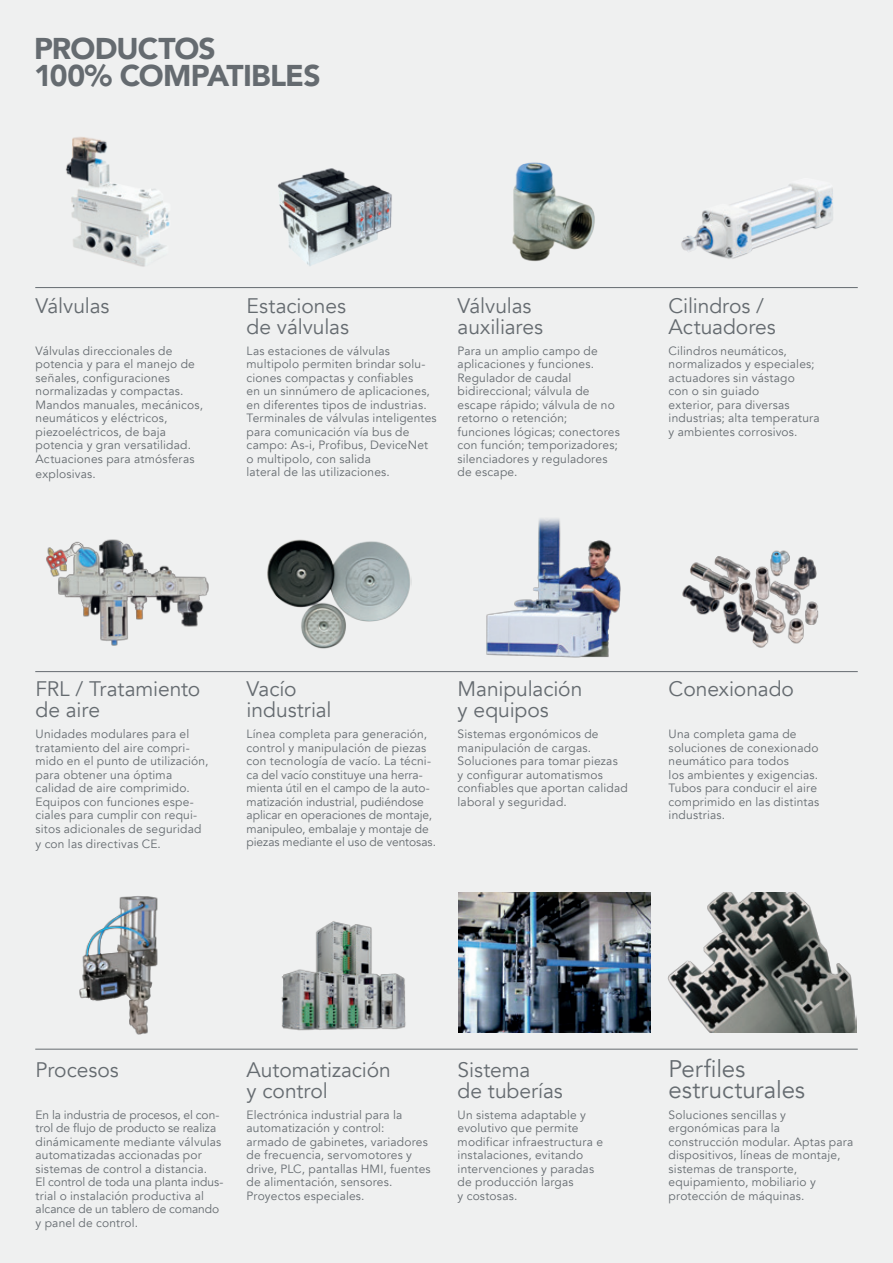
<style>
.page{position:relative;width:893px;height:1263px;background:#eff0f0}
.page>*{position:absolute;margin:0;border:0;box-sizing:border-box;transform-origin:0 0}
.t1{font:900 30px/27px "Avenir";letter-spacing:-.025em;color:#656b70}
.t2{font:24px/21px "Avenir";color:#656b70}
.t3{font:21px/21px "Avenir";letter-spacing:-.005em;color:#656b70}
.t4{font:12px/13.5px "Avenir";letter-spacing:.015em;color:#656b70}
</style>
<div class="page">
<img style="left:267px;top:539px;width:145px;height:110px">
<img style="left:682px;top:550px;width:137px;height:98px">
<img style="left:618px;top:184px;width:239px;height:105px">
<img style="left:277px;top:168px;width:115px;height:98px">
<img style="left:512px;top:162px;width:83px;height:100px">
<img style="left:271px;top:921px;width:145px;height:128px">
<img style="left:458px;top:892px;width:192px;height:141px">
<img style="left:667px;top:892px;width:190px;height:141px">
<img style="left:65px;top:137px;width:105px;height:130px">
<img style="left:46px;top:539px;width:163px;height:107px">
<img style="left:482px;top:518px;width:152px;height:155px">
<img style="left:79px;top:896px;width:79px;height:139px">
<hr style="left:35px;top:1049px;width:823px;height:1px;background:#656b70">
<hr style="left:35px;top:671px;width:823px;height:1px;background:#656b70">
<hr style="left:35px;top:287px;width:823px;height:1px;background:#656b70">
<h1 class="t1" style="left:34px;top:34px;width:288px">PRODUCTOS<br>100% COMPATIBLES</h1>
<h3 class="t3" style="left:36px;top:295px;width:75px">Válvulas</h3>
<p class="t4" style="left:36px;top:344px;width:169px">Válvulas direccionales de potencia y para el manejo de señales, configuraciones normalizadas y compactas.<br>Mandos manuales, mecánicos, neumáticos y eléctricos, piezoeléctricos, de baja potencia y gran versatilidad.<br>Actuaciones para atmósferas</p>
<p class="t4" style="left:36px;top:467px;width:62px">explosivas.</p>
<h3 class="t3" style="left:247px;top:295px;width:104px">Estaciones de válvulas</h3>
<p class="t4" style="left:247px;top:344px;width:192px">Las estaciones de válvulas multipolo permiten brindar solu&shy;ciones compactas y confiables<br>en un sinnúmero de aplicaciones, en diferentes tipos de industrias.<br>Terminales de válvulas inteligentes para comunicación vía bus de campo: As-i, Profibus, DeviceNet o multipolo, con salida<br>lateral de las utilizaciones.</p>
<h3 class="t3" style="left:458px;top:295px;width:87px">Válvulas auxiliares</h3>
<p class="t4" style="left:458px;top:344px;width:164px">Para un amplio campo de aplicaciones y funciones.<br>Regulador de caudal bidireccional; válvula de escape rápido; válvula de no retorno o retención; funciones lógicas; conectores con función; temporizadores; silenciadores y reguladores de escape.</p>
<h3 class="t3" style="left:669px;top:295px;width:109px">Cilindros /<br>Actuadores</h3>
<p class="t4" style="left:669px;top:344px;width:153px">Cilindros neumáticos, normalizados y especiales; actuadores sin vástago<br>con o sin guiado<br>exterior, para diversas industrias; alta temperatura y ambientes corrosivos.</p>
<h3 class="t3" style="left:36px;top:679px;width:166px">FRL / Tratamiento de aire</h3>
<p class="t4" style="left:36px;top:728px;width:174px">Unidades modulares para el tratamiento del aire compri&shy;mido en el punto de utilización, para obtener una óptima calidad de aire comprimido.<br>Equipos con funciones espe&shy;ciales para cumplir con requi&shy;sitos adicionales de seguridad</p>
<p class="t4" style="left:36px;top:837px;width:127px">y con las directivas CE.</p>
<h3 class="t3" style="left:247px;top:679px;width:87px">Vacío industrial</h3>
<p class="t4" style="left:247px;top:728px;width:191px">Línea completa para generación, control y manipulación de piezas con tecnología de vacío. La técni&shy;ca del vacío constituye una herra&shy;mienta útil en el campo de la auto&shy;matización industrial, pudiéndose aplicar en operaciones de montaje, manipuleo, embalaje y montaje de piezas mediante el uso de ventosas.</p>
<h3 class="t3" style="left:458px;top:679px;width:126px">Manipulación y equipos</h3>
<p class="t4" style="left:458px;top:728px;width:172px">Sistemas ergonómicos de manipulación de cargas.<br>Soluciones para tomar piezas<br>y configurar automatismos confiables que aportan calidad laboral y seguridad.</p>
<h3 class="t3" style="left:669px;top:679px;width:127px">Conexionado</h3>
<p class="t4" style="left:669px;top:728px;width:152px">Una completa gama de soluciones de conexionado neumático para todos<br>los ambientes y exigencias.<br>Tubos para conducir el aire comprimido en las distintas industrias.</p>
<h3 class="t3" style="left:36px;top:1059px;width:85px">Procesos</h3>
<p class="t4" style="left:36px;top:1108px;width:189px">En la industria de procesos, el con&shy;trol de flujo de producto se realiza dinámicamente mediante válvulas automatizadas accionadas por sistemas de control a distancia.<br>El control de toda una planta indus&shy;trial o instalación productiva al alcance de un tablero de comando y panel de control.</p>
<h3 class="t3" style="left:247px;top:1059px;width:146px">Automatización y control</h3>
<p class="t4" style="left:247px;top:1108px;width:186px">Electrónica industrial para la automatización y control:<br>armado de gabinetes, variadores de frecuencia, servomotores y drive, PLC, pantallas HMI, fuentes de alimentación, sensores.<br>Proyectos especiales.</p>
<h3 class="t3" style="left:458px;top:1059px;width:107px">Sistema<br>de tuberías</h3>
<p class="t4" style="left:458px;top:1108px;width:147px">Un sistema adaptable y evolutivo que permite modificar infraestructura e instalaciones, evitando intervenciones y paradas de producción largas<br>y costosas.</p>
<h2 class="t2" style="left:669px;top:1058px;width:138px">Perfiles estructurales</h2>
<p class="t4" style="left:669px;top:1108px;width:186px">Soluciones sencillas y ergonómicas para la<br>construcción modular. Aptas para dispositivos, líneas de montaje, sistemas de transporte, equipamiento, mobiliario y protección de máquinas.</p>
</div>
